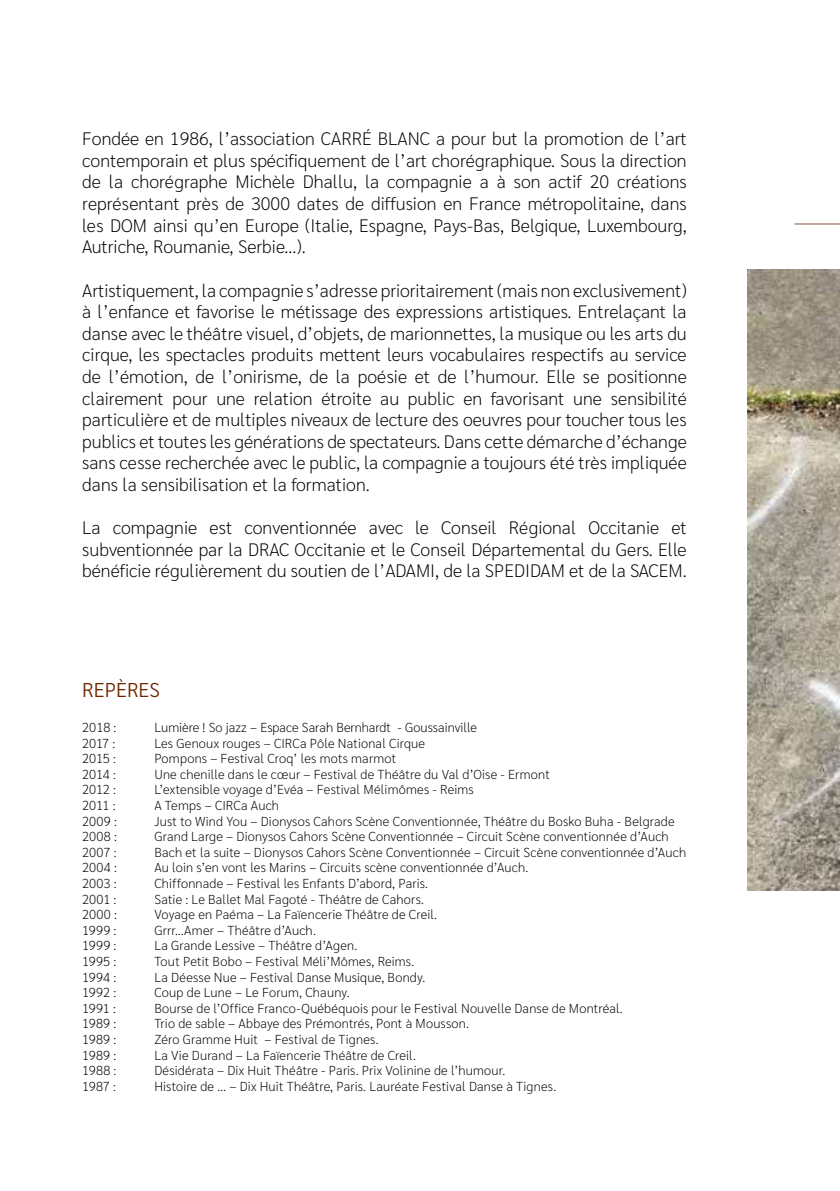
<style>
.page{position:relative;width:840px;height:1191px;background:#fff}
.page>*{position:absolute;margin:0;border:0;box-sizing:border-box;transform-origin:0 0}
.t1{font:300 20px "Sarabun";color:#712601}
.t2{font:200 18px/21.6px "Sarabun";color:#000;text-align:justify}
.t3{font:200 13px "Sarabun";letter-spacing:.015em;color:#000}
</style>
<div class="page">
<img style="left:747px;top:269px;width:92px;height:621px">
<hr style="left:794px;top:223px;width:45px;height:2px;background:#8e483e">
<p class="t2" style="left:82px;top:128px;width:605px">Fondée en 1986, l’association CARRÉ BLANC a pour but la promotion de l’art contemporain et plus spécifiquement de l’art chorégraphique. Sous la direction de la chorégraphe Michèle Dhallu, la compagnie a à son actif 20 créations représentant près de 3000 dates de diffusion en France métropolitaine, dans les DOM ainsi qu’en Europe (Italie, Espagne, Pays-Bas, Belgique, Luxembourg, Autriche, Roumanie, Serbie...).</p>
<p class="t2" style="left:82px;top:279px;width:605px">Artistiquement, la compagnie s’adresse prioritairement (mais non exclusivement) à l’enfance et favorise le métissage des expressions artistiques. Entrelaçant la danse avec le théâtre visuel, d’objets, de marionnettes, la musique ou les arts du cirque, les spectacles produits mettent leurs vocabulaires respectifs au service de l’émotion, de l’onirisme, de la poésie et de l’humour. Elle se positionne clairement pour une relation étroite au public en favorisant une sensibilité particulière et de multiples niveaux de lecture des oeuvres pour toucher tous les publics et toutes les générations de spectateurs. Dans cette démarche d’échange sans cesse recherchée avec le public, la compagnie a toujours été très impliquée dans la sensibilisation et la formation.</p>
<h2 class="t2" style="left:82px;top:517px;width:605px">La compagnie est conventionnée avec le Conseil Régional Occitanie et subventionnée par la DRAC Occitanie et le Conseil Départemental du Gers. Elle bénéficie régulièrement du soutien de l’ADAMI, de la SPEDIDAM et de la SACEM.</h2>
<h1 class="t1" style="left:82px;top:678px;width:79px">REPÈRES</h1>
<p class="t3" style="left:82px;top:720px;width:36px">2018 :</p>
<p class="t3" style="left:154px;top:720px;width:324px">Lumière ! So jazz – Espace Sarah Bernhardt - Goussainville</p>
<p class="t3" style="left:82px;top:735px;width:35px">2017 :</p>
<p class="t3" style="left:154px;top:735px;width:272px">Les Genoux rouges – CIRCa Pôle National Cirque</p>
<p class="t3" style="left:82px;top:751px;width:35px">2015 :</p>
<p class="t3" style="left:154px;top:751px;width:243px">Pompons – Festival Croq’ les mots marmot</p>
<p class="t3" style="left:82px;top:766px;width:35px">2014 :</p>
<p class="t3" style="left:154px;top:766px;width:397px">Une chenille dans le cœur – Festival de Théâtre du Val d’Oise - Ermont</p>
<p class="t3" style="left:82px;top:782px;width:35px">2012 :</p>
<p class="t3" style="left:154px;top:782px;width:320px">L’extensible voyage d’Evéa – Festival Mélimômes - Reims</p>
<p class="t3" style="left:82px;top:798px;width:35px">2011 :</p>
<p class="t3" style="left:154px;top:798px;width:126px">A Temps – CIRCa Auch</p>
<p class="t3" style="left:82px;top:813px;width:36px">2009 :</p>
<p class="t3" style="left:154px;top:813px;width:521px">Just to Wind You – Dionysos Cahors Scène Conventionnée, Théâtre du Bosko Buha - Belgrade</p>
<p class="t3" style="left:82px;top:829px;width:36px">2008 :</p>
<p class="t3" style="left:154px;top:829px;width:515px">Grand Large – Dionysos Cahors Scène Conventionnée – Circuit Scène conventionnée d’Auch</p>
<p class="t3" style="left:82px;top:844px;width:36px">2007 :</p>
<p class="t3" style="left:154px;top:844px;width:533px">Bach et la suite – Dionysos Cahors Scène Conventionnée – Circuit Scène conventionnée d’Auch</p>
<p class="t3" style="left:82px;top:860px;width:36px">2004 :</p>
<p class="t3" style="left:154px;top:860px;width:375px">Au loin s’en vont les Marins – Circuits scène conventionnée d’Auch.</p>
<p class="t3" style="left:82px;top:876px;width:36px">2003 :</p>
<p class="t3" style="left:154px;top:876px;width:275px">Chiffonnade – Festival les Enfants D’abord, Paris.</p>
<p class="t3" style="left:82px;top:891px;width:36px">2001 :</p>
<p class="t3" style="left:154px;top:891px;width:271px">Satie : Le Ballet Mal Fagoté - Théâtre de Cahors.</p>
<p class="t3" style="left:82px;top:907px;width:36px">2000 :</p>
<p class="t3" style="left:154px;top:907px;width:284px">Voyage en Paéma – La Faïencerie Théâtre de Creil.</p>
<p class="t3" style="left:82px;top:922px;width:36px">1999 :</p>
<p class="t3" style="left:154px;top:922px;width:163px">Grrr…Amer – Théâtre d’Auch.</p>
<p class="t3" style="left:82px;top:938px;width:36px">1999 :</p>
<p class="t3" style="left:154px;top:938px;width:204px">La Grande Lessive – Théâtre d’Agen.</p>
<p class="t3" style="left:82px;top:954px;width:36px">1995 :</p>
<p class="t3" style="left:154px;top:954px;width:261px">Tout Petit Bobo – Festival Méli’Mômes, Reims.</p>
<p class="t3" style="left:82px;top:969px;width:35px">1994 :</p>
<p class="t3" style="left:154px;top:969px;width:272px">La Déesse Nue – Festival Danse Musique, Bondy.</p>
<p class="t3" style="left:82px;top:985px;width:36px">1992 :</p>
<p class="t3" style="left:154px;top:985px;width:197px">Coup de Lune – Le Forum, Chauny.</p>
<p class="t3" style="left:82px;top:1000px;width:35px">1991 :</p>
<p class="t3" style="left:154px;top:1000px;width:469px">Bourse de l’Office Franco-Québéquois pour le Festival Nouvelle Danse de Montréal.</p>
<p class="t3" style="left:82px;top:1016px;width:35px">1989 :</p>
<p class="t3" style="left:154px;top:1016px;width:316px">Trio de sable – Abbaye des Prémontrés, Pont à Mousson.</p>
<p class="t3" style="left:82px;top:1032px;width:35px">1989 :</p>
<p class="t3" style="left:154px;top:1032px;width:226px">Zéro Gramme Huit – Festival de Tignes.</p>
<p class="t3" style="left:82px;top:1047px;width:35px">1989 :</p>
<p class="t3" style="left:154px;top:1047px;width:263px">La Vie Durand – La Faïencerie Théâtre de Creil.</p>
<p class="t3" style="left:82px;top:1063px;width:36px">1988 :</p>
<p class="t3" style="left:154px;top:1063px;width:352px">Désidérata – Dix Huit Théâtre - Paris. Prix Volinine de l’humour.</p>
<p class="t3" style="left:82px;top:1078px;width:35px">1987 :</p>
<p class="t3" style="left:154px;top:1078px;width:403px">Histoire de … – Dix Huit Théâtre, Paris. Lauréate Festival Danse à Tignes.</p>
</div>
